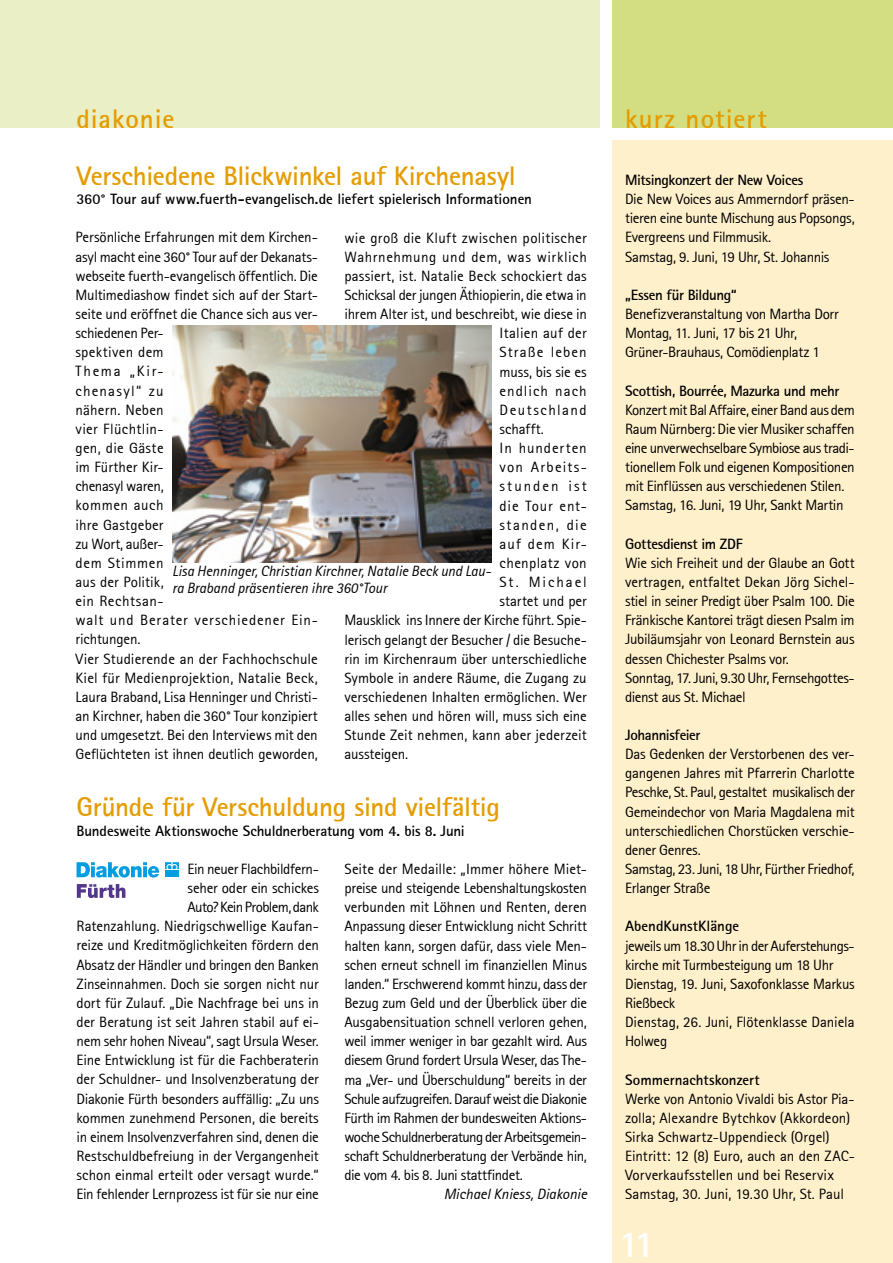
<style>
.page{position:relative;width:893px;height:1263px;background:#fff}
.page>*{position:absolute;margin:0;border:0;box-sizing:border-box;transform-origin:0 0}
.t1{font:37.5px "Rotis Sans Serif Bold 65";color:#fff}
.t2{font:27px "Rotis Sans Serif Bold 65";letter-spacing:-.01em;color:#e49c00}
.t3{font:27px "Rotis Sans Serif Bold 65";letter-spacing:.035em;color:#e49c00}
.t4{font:27px "Rotis Sans Serif Bold 65";letter-spacing:.03em;color:#e49c00}
.t5{font:15px/19.2px "Rotis Sans Serif 55";letter-spacing:-.015em;color:#000}
.t6{font:15px "Rotis Sans Serif Bold 65";letter-spacing:-.01em;color:#000}
.t7{font:15px/16.5px "Rotis Sans Serif Italic 56";color:#000}
.t8{font:15px "Rotis Sans Serif 55";letter-spacing:.01em;color:#000}
.t9{font:15px "Rotis Sans Serif 55";letter-spacing:.02em;color:#000}
.t10{font:15px "Rotis Sans Serif 55";letter-spacing:.035em;color:#000}
.t11{font:15px "Rotis Sans Serif 55";letter-spacing:.07em;color:#000}
.t12{font:15px "Rotis Sans Serif Bold 65";letter-spacing:-.03em;color:#000}
.t13{font:15px "Rotis Sans Serif 55";letter-spacing:.015em;color:#000}
.t14{font:15px "Rotis Sans Serif 55";letter-spacing:.025em;color:#000}
.t15{font:15px "Rotis Sans Serif 55";letter-spacing:.095em;color:#000}
.t16{font:15px "Rotis Sans Serif 55";letter-spacing:.06em;color:#000}
.t17{font:15px "Rotis Sans Serif 55";letter-spacing:.085em;color:#000}
.t18{font:15px "Rotis Sans Serif 55";letter-spacing:.05em;color:#000}
.t19{font:15px "Rotis Sans Serif 55";letter-spacing:.09em;color:#000}
.t20{font:15px "Rotis Sans Serif 55";letter-spacing:.135em;color:#000}
.t21{font:15px "Rotis Sans Serif 55";letter-spacing:.065em;color:#000}
.t22{font:15px "Rotis Sans Serif 55";letter-spacing:.125em;color:#000}
</style>
<div class="page">
<div style="left:612px;top:0;width:281px;height:128px;background:#d3de82"></div>
<div style="left:0;top:0;width:600px;height:128px;background:#eaefc5"></div>
<div style="left:612px;top:140px;width:281px;height:1123px;background:#fff0cc"></div>
<svg style="left:77px;top:862px;width:82px;height:15px"></svg>
<svg style="left:165px;top:862px;width:14px;height:7px"></svg>
<div style="left:165px;top:870px;width:6px;height:7px;background:#009ee0"></div>
<div style="left:173px;top:870px;width:6px;height:7px;background:#009ee0"></div>
<svg style="left:77px;top:884px;width:48px;height:14px"></svg>
<img style="left:172px;top:325px;width:319px;height:237px">
<h2 class="t4" style="left:77px;top:101px;width:100px">diakonie</h2>
<h2 class="t3" style="left:625px;top:101px;width:143px">kurz notiert</h2>
<h2 class="t2" style="left:77px;top:159px;width:441px">Verschiedene Blickwinkel auf Kirchenasyl</h2>
<p class="t6" style="left:77px;top:190px;width:457px">360° Tour auf www.fuerth-evangelisch.de liefert spielerisch Informationen</p>
<p class="t5" style="left:75px;top:228px;width:244px">Persönliche Erfahrungen mit dem Kirchen&shy;asyl macht eine 360° Tour auf der Dekanats&shy;webseite fuerth-evangelisch öffentlich. Die<br>Multimediashow findet sich auf der Start&shy;seite und eröffnet die Chance sich aus ver&shy;schiedenen Per-<br>spektiven dem<br>Thema „Kir-<br>chenasyl“ zu<br>nähern. Neben<br>vier Flüchtlin-<br>gen, die Gäste<br>im Fürther Kir-<br>chenasyl waren,<br>kommen auch<br>ihre Gastgeber<br>zu Wort, außer-<br>dem Stimmen<br>aus der Politik,<br>ein Rechtsan-<br>walt und Berater verschiedener Ein&shy;richtungen.<br>Vier Studierende an der Fachhochschule<br>Kiel für Medienprojektion, Natalie Beck,<br>Laura Braband, Lisa Henninger und Christi&shy;an Kirchner, haben die 360° Tour konzipiert und umgesetzt. Bei den Interviews mit den<br>Geflüchteten ist ihnen deutlich geworden,</p>
<p class="t9" style="left:344px;top:229px;width:244px">wie groß die Kluft zwischen politischer</p>
<p class="t10" style="left:344px;top:248px;width:244px">Wahrnehmung und dem, was wirklich</p>
<p class="t8" style="left:344px;top:267px;width:244px">passiert, ist. Natalie Beck schockiert das</p>
<p class="t5" style="left:344px;top:285px;width:244px">Schicksal der jungen Äthiopierin, die etwa in</p>
<p class="t5" style="left:344px;top:304px;width:244px">ihrem Alter ist, und beschreibt, wie diese in</p>
<p class="t13" style="left:500px;top:324px;width:89px">Italien auf der</p>
<p class="t11" style="left:500px;top:343px;width:89px">Straße leben</p>
<p class="t5" style="left:500px;top:362px;width:89px">muss, bis sie es</p>
<p class="t11" style="left:500px;top:382px;width:89px">endlich nach</p>
<p class="t15" style="left:500px;top:401px;width:89px">Deutschland</p>
<p class="t5" style="left:500px;top:419px;width:46px">schafft.</p>
<p class="t16" style="left:500px;top:439px;width:89px">In hunderten</p>
<p class="t17" style="left:500px;top:458px;width:89px">von Arbeits-</p>
<p class="t20" style="left:500px;top:477px;width:89px">stunden ist</p>
<p class="t18" style="left:500px;top:497px;width:89px">die Tour ent-</p>
<p class="t19" style="left:500px;top:516px;width:89px">standen, die</p>
<p class="t21" style="left:500px;top:535px;width:89px">auf dem Kir-</p>
<p class="t14" style="left:500px;top:554px;width:89px">chenplatz von</p>
<p class="t22" style="left:500px;top:573px;width:89px">St. Michael</p>
<p class="t5" style="left:500px;top:591px;width:89px">startet und per</p>
<p class="t5" style="left:344px;top:611px;width:244px">Mausklick ins Innere der Kirche führt. Spie-</p>
<p class="t5" style="left:344px;top:630px;width:244px">lerisch gelangt der Besucher / die Besuche-</p>
<p class="t5" style="left:344px;top:649px;width:244px">rin im Kirchenraum über unterschiedliche</p>
<p class="t5" style="left:344px;top:668px;width:244px">Symbole in andere Räume, die Zugang zu</p>
<p class="t5" style="left:344px;top:687px;width:244px">verschiedenen Inhalten ermöglichen. Wer</p>
<p class="t5" style="left:344px;top:706px;width:244px">alles sehen und hören will, muss sich eine</p>
<p class="t5" style="left:344px;top:725px;width:244px">Stunde Zeit nehmen, kann aber jederzeit</p>
<p class="t5" style="left:344px;top:745px;width:65px">aussteigen.</p>
<p class="t7" style="left:172px;top:563px;width:320px">Lisa Henninger, Christian Kirchner, Natalie Beck und Lau&shy;ra Braband präsentieren ihre 360°Tour</p>
<h2 class="t2" style="left:77px;top:790px;width:425px">Gründe für Verschuldung sind vielfältig</h2>
<p class="t6" style="left:77px;top:821px;width:390px">Bundesweite Aktionswoche Schuldnerberatung vom 4. bis 8. Juni</p>
<p class="t5" style="left:77px;top:859px;width:244px;text-align:right">Ein neuer Flachbildfern-<br>seher oder ein schickes<br>Auto? Kein Problem, dank<br>Ratenzahlung. Niedrigschwellige Kaufan&shy;reize und Kreditmöglichkeiten fördern den Absatz der Händler und bringen den Banken Zinseinnahmen. Doch sie sorgen nicht nur dort für Zulauf. „Die Nachfrage bei uns in der Beratung ist seit Jahren stabil auf ei&shy;nem sehr hohen Niveau“, sagt Ursula Weser.<br>Eine Entwicklung ist für die Fachberaterin der Schuldner- und Insolvenzberatung der Diakonie Fürth besonders auffällig: „Zu uns kommen zunehmend Personen, die bereits in einem Insolvenzverfahren sind, denen die Restschuldbefreiung in der Vergangenheit schon einmal erteilt oder versagt wurde.“ Ein fehlender Lernprozess ist für sie nur eine</p>
<p class="t5" style="left:344px;top:859px;width:244px;text-align:justify">Seite der Medaille: „Immer höhere Miet&shy;preise und steigende Lebenshaltungskosten verbunden mit Löhnen und Renten, deren Anpassung dieser Entwicklung nicht Schritt halten kann, sorgen dafür, dass viele Men&shy;schen erneut schnell im finanziellen Minus landen.“ Erschwerend kommt hinzu, dass der Bezug zum Geld und der Überblick über die Ausgabensituation schnell verloren gehen, weil immer weniger in bar gezahlt wird. Aus diesem Grund fordert Ursula Weser, das The&shy;ma „Ver- und Überschuldung“ bereits in der Schule aufzugreifen. Darauf weist die Diakonie Fürth im Rahmen der bundesweiten Aktions&shy;woche Schuldnerberatung der Arbeitsgemein&shy;schaft Schuldnerberatung der Verbände hin, die vom 4. bis 8. Juni stattfindet.</p>
<p class="t7" style="left:444px;top:1186px;width:145px">Michael Kniess, Diakonie</p>
<p class="t6" style="left:625px;top:170px;width:180px">Mitsingkonzert der New Voices</p>
<p class="t5" style="left:625px;top:189px;width:231px">Die New Voices aus Ammerndorf präsen&shy;tieren eine bunte Mischung aus Popsongs, Evergreens und Filmmusik.<br>Samstag, 9. Juni, 19 Uhr, St. Johannis</p>
<p class="t6" style="left:625px;top:285px;width:113px">„Essen für Bildung“</p>
<p class="t5" style="left:625px;top:304px;width:215px">Benefizveranstaltung von Martha Dorr<br>Montag, 11. Juni, 17 bis 21 Uhr,<br>Grüner-Brauhaus, Comödienplatz 1</p>
<p class="t6" style="left:625px;top:381px;width:216px">Scottish, Bourrée, Mazurka und mehr</p>
<p class="t5" style="left:625px;top:400px;width:231px">Konzert mit Bal Affaire, einer Band aus dem Raum Nürnberg: Die vier Musiker schaffen eine unverwechselbare Symbiose aus tradi&shy;tionellem Folk und eigenen Kompositionen mit Einflüssen aus verschiedenen Stilen.<br>Samstag, 16. Juni, 19 Uhr, Sankt Martin</p>
<p class="t6" style="left:625px;top:534px;width:119px">Gottesdienst im ZDF</p>
<p class="t5" style="left:625px;top:553px;width:231px">Wie sich Freiheit und der Glaube an Gott vertragen, entfaltet Dekan Jörg Sichel&shy;stiel in seiner Predigt über Psalm 100. Die Fränkische Kantorei trägt diesen Psalm im Jubiläumsjahr von Leonard Bernstein aus dessen Chichester Psalms vor.<br>Sonntag, 17. Juni, 9.30 Uhr, Fernsehgottes&shy;dienst aus St. Michael</p>
<p class="t12" style="left:625px;top:725px;width:77px">Johannisfeier</p>
<p class="t5" style="left:625px;top:744px;width:231px">Das Gedenken der Verstorbenen des ver&shy;gangenen Jahres mit Pfarrerin Charlotte Peschke, St. Paul, gestaltet musikalisch der Gemeindechor von Maria Magdalena mit unterschiedlichen Chorstücken verschie&shy;dener Genres.<br>Samstag, 23. Juni, 18 Uhr, Fürther Friedhof, Erlanger Straße</p>
<p class="t6" style="left:625px;top:917px;width:116px">AbendKunstKlänge</p>
<p class="t5" style="left:625px;top:936px;width:231px">jeweils um 18.30 Uhr in der Auferstehungs&shy;kirche mit Turmbesteigung um 18 Uhr<br>Dienstag, 19. Juni, Saxofonklasse Markus<br>Rießbeck<br>Dienstag, 26. Juni, Flötenklasse Daniela<br>Holweg</p>
<p class="t6" style="left:625px;top:1070px;width:136px">Sommernachtskonzert</p>
<p class="t5" style="left:625px;top:1089px;width:231px">Werke von Antonio Vivaldi bis Astor Pia&shy;zolla; Alexandre Bytchkov (Akkordeon)<br>Sirka Schwartz-Uppendieck (Orgel)<br>Eintritt: 12 (8) Euro, auch an den ZAC-Vorverkaufsstellen und bei Reservix Samstag, 30. Juni, 19.30 Uhr, St. Paul</p>
<h1 class="t1" style="left:619px;top:1220px;width:37px">11</h1>
</div>
